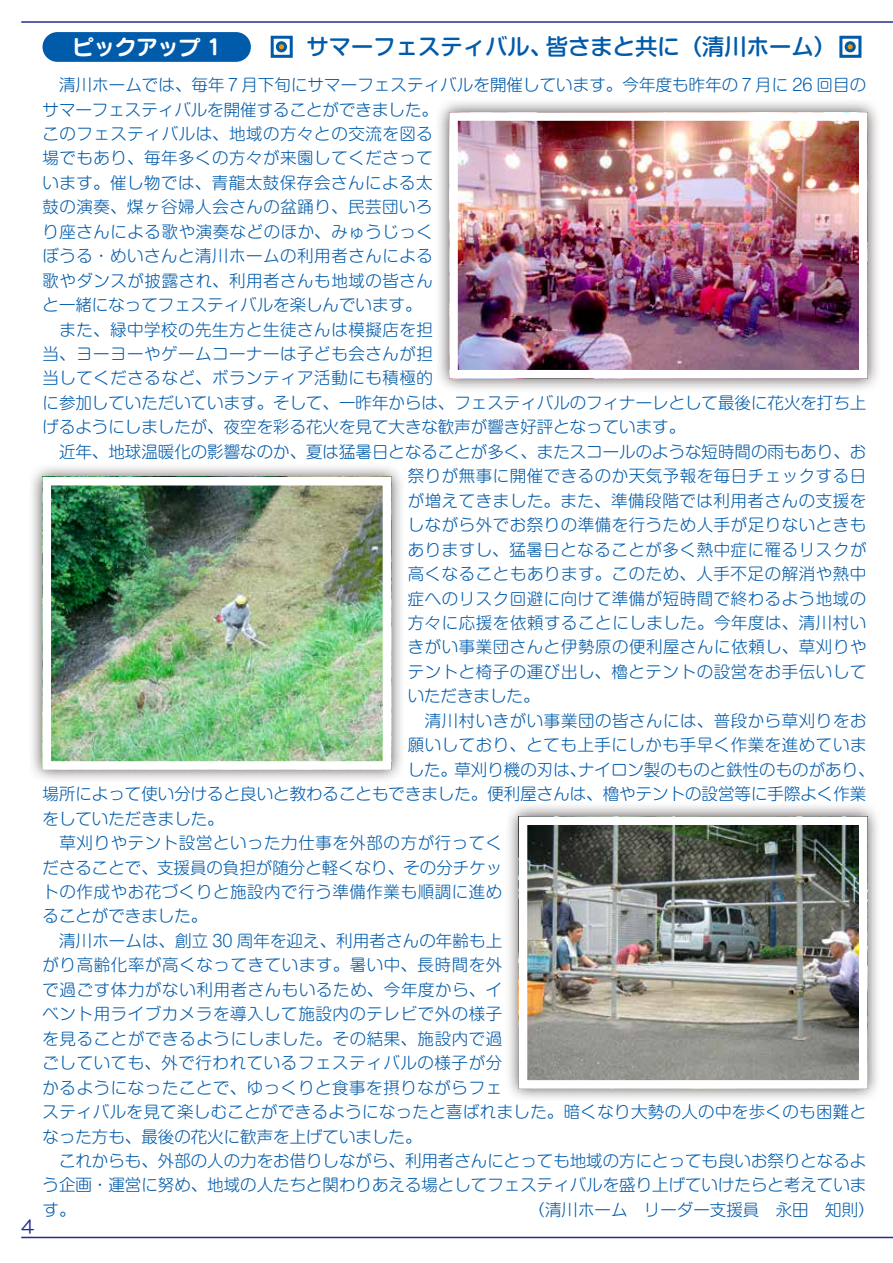
<style>
.page{position:relative;width:893px;height:1263px;background:#fff}
.page>*{position:absolute;margin:0;border:0;box-sizing:border-box;transform-origin:0 0}
.t1{font:500 22.35px "Shin M Go Pro";color:#005baa}
.t2{font:21.3px "Seurat Pro B";color:#fff}
.t3{font:18px "HG Maru Gothic MPRO";color:#222d8e}
.t4{font:300 16.5px "Shin M Go Pro";letter-spacing:.03em;color:#005baa}
.t5{font:300 16.5px "Shin M Go Pro";color:#005baa}
.t6{font:300 16.5px "Shin M Go Pro";letter-spacing:.005em;color:#005baa}
.t7{font:300 16.5px "Shin M Go Pro";letter-spacing:.01em;color:#005baa}
</style>
<div class="page">
<hr style="left:21px;top:1237px;width:872px;height:1px;background:#222d8e">
<hr style="left:21px;top:21px;width:872px;height:2px;background:#222d8e">
<div style="left:43px;top:32px;width:208px;height:30px;background:#005baa;border-radius:15px"></div>
<svg style="left:275px;top:42px;width:12px;height:11px"></svg>
<div style="left:271px;top:36px;width:22px;height:22px;border:3px solid #005baa"></div>
<div style="left:277px;top:43px;width:9px;height:8px;background:#f39700;border-radius:50%"></div>
<div style="left:276px;top:41px;width:11px;height:11px;border:3px solid #005baa;border-radius:50%"></div>
<svg style="left:844px;top:41px;width:12px;height:12px"></svg>
<div style="left:839px;top:36px;width:22px;height:22px;border:3px solid #005baa"></div>
<div style="left:846px;top:43px;width:8px;height:8px;background:#f39700;border-radius:50%"></div>
<div style="left:845px;top:41px;width:11px;height:11px;border:3px solid #005baa;border-radius:50%"></div>
<div style="left:28px;top:463px;width:377px;height:321px;background:#221815;opacity:.75"></div>
<img style="left:53px;top:487px;width:328px;height:273px">
<div style="left:43px;top:477px;width:348px;height:293px;border:9px solid #fff"></div>
<div style="left:504px;top:802px;width:377px;height:301px;background:#221815;opacity:.75"></div>
<img style="left:529px;top:826px;width:328px;height:253px">
<div style="left:519px;top:816px;width:348px;height:273px;border:9px solid #fff"></div>
<div style="left:435px;top:98px;width:447px;height:295px;background:#221815;opacity:.75"></div>
<img style="left:459px;top:122px;width:398px;height:246px">
<div style="left:449px;top:112px;width:418px;height:266px;border:9px solid #fff"></div>
<p class="t3" style="left:21px;top:1217px;width:15px">4</p>
<p class="t2" style="left:73px;top:32px;width:150px">ピックアップ 1</p>
<h1 class="t1" style="left:307px;top:29px;width:531px">サマーフェスティバル、皆さまと共に（清川ホーム）</h1>
<p class="t6" style="left:43px;top:72px;width:825px">　清川ホームでは、毎年７月下旬にサマーフェスティバルを開催しています。今年度も昨年の７月に 26 回目の</p>
<p class="t5" style="left:43px;top:96px;width:397px">サマーフェスティバルを開催することができました。</p>
<p class="t4" style="left:43px;top:120px;width:392px">このフェスティバルは、地域の方々との交流を図る</p>
<p class="t4" style="left:43px;top:145px;width:392px">場でもあり、毎年多くの方々が来園してくださって</p>
<p class="t4" style="left:43px;top:169px;width:392px">います。催し物では、青龍太鼓保存会さんによる太</p>
<p class="t4" style="left:43px;top:194px;width:392px">鼓の演奏、煤ヶ谷婦人会さんの盆踊り、民芸団いろ</p>
<p class="t4" style="left:43px;top:218px;width:392px">り座さんによる歌や演奏などのほか、みゅうじっく</p>
<p class="t4" style="left:43px;top:243px;width:392px">ぼうる・めいさんと清川ホームの利用者さんによる</p>
<p class="t4" style="left:43px;top:267px;width:392px">歌やダンスが披露され、利用者さんも地域の皆さん</p>
<p class="t5" style="left:43px;top:292px;width:380px">と一緒になってフェスティバルを楽しんでいます。</p>
<p class="t4" style="left:43px;top:316px;width:392px">　また、緑中学校の先生方と生徒さんは模擬店を担</p>
<p class="t4" style="left:43px;top:340px;width:392px">当、ヨーヨーやゲームコーナーは子ども会さんが担</p>
<p class="t4" style="left:43px;top:365px;width:392px">当してくださるなど、ボランティア活動にも積極的</p>
<p class="t5" style="left:43px;top:389px;width:825px">に参加していただいています。そして、一昨年からは、フェスティバルのフィナーレとして最後に花火を打ち上</p>
<p class="t5" style="left:43px;top:414px;width:644px">げるようにしましたが、夜空を彩る花火を見て大きな歓声が響き好評となっています。</p>
<p class="t5" style="left:43px;top:438px;width:825px">　近年、地球温暖化の影響なのか、夏は猛暑日となることが多く、またスコールのような短時間の雨もあり、お</p>
<p class="t4" style="left:408px;top:463px;width:460px">祭りが無事に開催できるのか天気予報を毎日チェックする日</p>
<p class="t4" style="left:408px;top:487px;width:460px">が増えてきました。また、準備段階では利用者さんの支援を</p>
<p class="t4" style="left:408px;top:512px;width:460px">しながら外でお祭りの準備を行うため人手が足りないときも</p>
<p class="t4" style="left:408px;top:536px;width:460px">ありますし、猛暑日となることが多く熱中症に罹るリスクが</p>
<p class="t4" style="left:408px;top:561px;width:460px">高くなることもあります。このため、人手不足の解消や熱中</p>
<p class="t4" style="left:408px;top:585px;width:460px">症へのリスク回避に向けて準備が短時間で終わるよう地域の</p>
<p class="t4" style="left:408px;top:609px;width:460px">方々に応援を依頼することにしました。今年度は、清川村い</p>
<p class="t4" style="left:408px;top:634px;width:460px">きがい事業団さんと伊勢原の便利屋さんに依頼し、草刈りや</p>
<p class="t4" style="left:408px;top:658px;width:460px">テントと椅子の運び出し、櫓とテントの設営をお手伝いして</p>
<p class="t5" style="left:408px;top:683px;width:133px">いただきました。</p>
<p class="t4" style="left:408px;top:707px;width:460px">　清川村いきがい事業団の皆さんには、普段から草刈りをお</p>
<p class="t4" style="left:408px;top:732px;width:460px">願いしており、とても上手にしかも手早く作業を進めていま</p>
<p class="t5" style="left:408px;top:756px;width:468px">した。草刈り機の刃は、ナイロン製のものと鉄性のものがあり、</p>
<p class="t5" style="left:43px;top:781px;width:825px">場所によって使い分けると良いと教わることもできました。便利屋さんは、櫓やテントの設営等に手際よく作業</p>
<p class="t5" style="left:43px;top:805px;width:183px">をしていただきました。</p>
<p class="t4" style="left:43px;top:830px;width:461px">　草刈りやテント設営といった力仕事を外部の方が行ってく</p>
<p class="t5" style="left:43px;top:854px;width:461px">ださることで、支援員の負担が随分と軽くなり、その分チケッ</p>
<p class="t4" style="left:43px;top:878px;width:461px">トの作成やお花づくりと施設内で行う準備作業も順調に進め</p>
<p class="t5" style="left:43px;top:903px;width:166px">ることができました。</p>
<p class="t7" style="left:43px;top:927px;width:461px">　清川ホームは、創立 30 周年を迎え、利用者さんの年齢も上</p>
<p class="t4" style="left:43px;top:952px;width:461px">がり高齢化率が高くなってきています。暑い中、長時間を外</p>
<p class="t4" style="left:43px;top:976px;width:461px">で過ごす体力がない利用者さんもいるため、今年度から、イ</p>
<p class="t4" style="left:43px;top:1001px;width:461px">ベント用ライブカメラを導入して施設内のテレビで外の様子</p>
<p class="t4" style="left:43px;top:1025px;width:461px">を見ることができるようにしました。その結果、施設内で過</p>
<p class="t4" style="left:43px;top:1050px;width:461px">ごしていても、外で行われているフェスティバルの様子が分</p>
<p class="t4" style="left:43px;top:1074px;width:461px">かるようになったことで、ゆっくりと食事を摂りながらフェ</p>
<p class="t4" style="left:43px;top:1098px;width:825px">スティバルを見て楽しむことができるようになったと喜ばれました。暗くなり大勢の人の中を歩くのも困難と</p>
<p class="t5" style="left:43px;top:1123px;width:380px">なった方も、最後の花火に歓声を上げていました。</p>
<p class="t5" style="left:43px;top:1147px;width:825px">　これからも、外部の人の力をお借りしながら、利用者さんにとっても地域の方にとっても良いお祭りとなるよ</p>
<p class="t5" style="left:43px;top:1172px;width:825px">う企画・運営に努め、地域の人たちと関わりあえる場としてフェスティバルを盛り上げていけたらと考えていま</p>
<p class="t4" style="left:43px;top:1196px;width:34px">す。</p>
<p class="t5" style="left:520px;top:1196px;width:356px">　（清川ホーム　リーダー支援員　永田　知則）</p>
</div>
